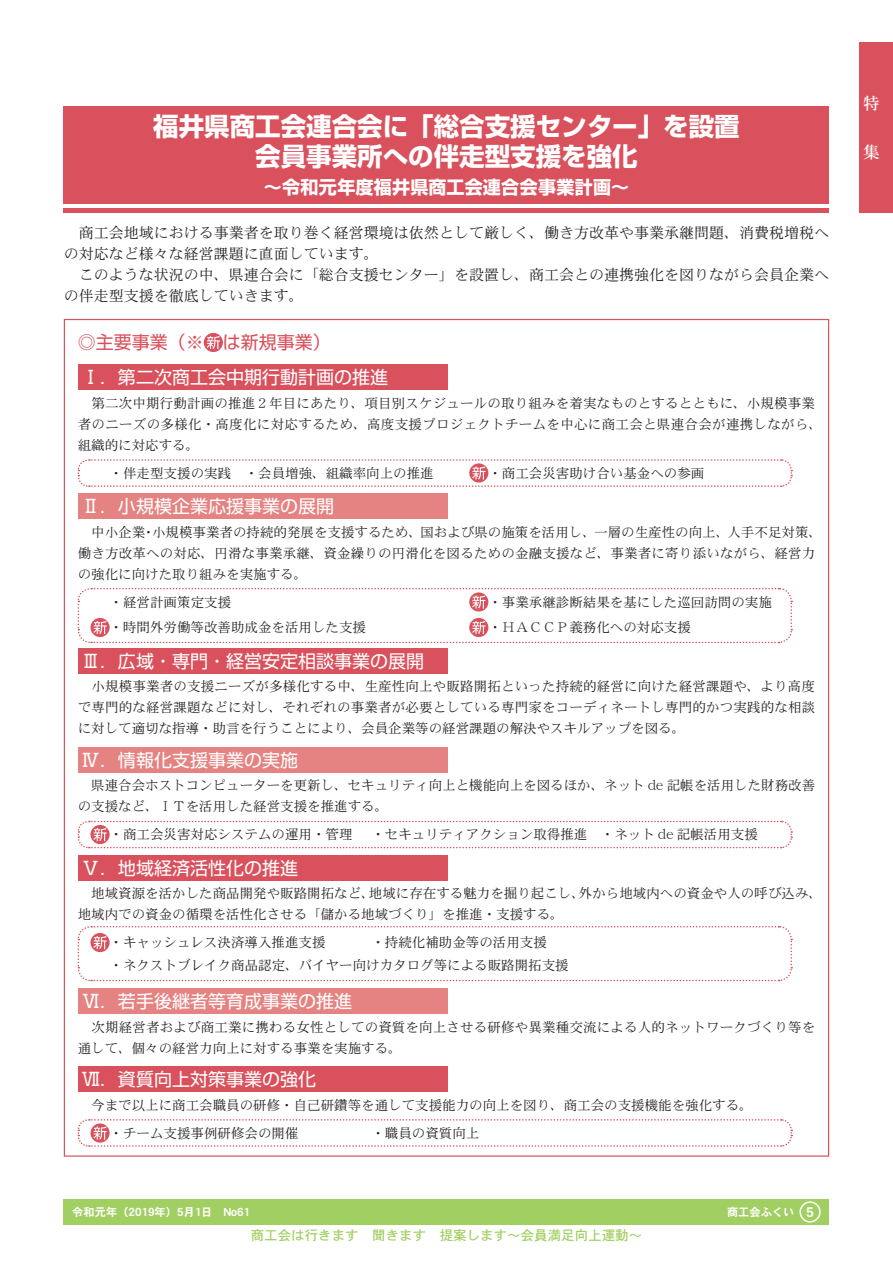
<style>
.page{position:relative;width:893px;height:1263px;background:#fff}
.page>*{position:absolute;margin:0;border:0;box-sizing:border-box;transform-origin:0 0}
.t1{font:700 25.5px "Shin Go Pr 5";color:#fff}
.t2{font:18px "Shin Go Pr 5";color:#fff}
.t3{font:700 18px "Shin Go Pr 5";letter-spacing:.015em;color:#fff}
.t4{font:18px "Shin Go Pr 5";color:#d9515c}
.t5{font:16.5px "DFHS Mincho W5 MP RKSJ H";color:#fff}
.t6{font:15px/21px "DFHS Mincho W3 MP RKSJ H";color:#231f20}
.t7{font:13.5px/21px "DFHS Mincho W3 MP RKSJ H";color:#231f20}
.t8{font:13.5px "DFHS Gothic W5 MP RKSJ H";color:#a2cf62}
.t9{font:13.5px "DFHS Gothic W7 MP RKSJ H";color:#fff}
.t10{font:11.25px "DFHS Gothic W7 MP RKSJ H";color:#fff}
</style>
<div class="page">
<div style="left:64px;top:1199px;width:765px;height:26px;background:#a2cf62"></div>
<div style="left:799px;top:1201px;width:22px;height:21px;border:2px solid #fff;border-radius:50%"></div>
<div style="left:859px;top:43px;width:34px;height:170px;background:#d9515c"></div>
<div style="left:64px;top:208px;width:765px;height:5px;background:#d9515c"></div>
<div style="left:64px;top:106px;width:765px;height:98px;background:#d9515c"></div>
<svg style="left:204px;top:333px;width:19px;height:19px"></svg>
<svg style="left:207px;top:336px;width:13px;height:13px"></svg>
<div style="left:78px;top:364px;width:370px;height:26px;background:#d9515c"></div>
<div style="left:78px;top:493px;width:370px;height:26px;background:#e48381"></div>
<div style="left:78px;top:648px;width:370px;height:25px;background:#d9515c"></div>
<div style="left:78px;top:747px;width:370px;height:25px;background:#e48381"></div>
<div style="left:78px;top:855px;width:370px;height:25px;background:#d9515c"></div>
<div style="left:78px;top:988px;width:370px;height:26px;background:#e48381"></div>
<div style="left:78px;top:1066px;width:370px;height:26px;background:#d9515c"></div>
<svg style="left:77px;top:820px;width:716px;height:29px"></svg>
<svg style="left:77px;top:926px;width:716px;height:56px"></svg>
<svg style="left:77px;top:587px;width:716px;height:57px"></svg>
<svg style="left:77px;top:459px;width:716px;height:28px"></svg>
<svg style="left:77px;top:1119px;width:716px;height:28px"></svg>
<h1 class="t1" style="left:153px;top:106px;width:588px">福井県商工会連合会に「総合支援センター」を設置</h1>
<h1 class="t1" style="left:255px;top:136px;width:384px">会員事業所への伴走型支援を強化</h1>
<h2 class="t3" style="left:264px;top:173px;width:366px">～令和元年度福井県商工会連合会事業計画～</h2>
<p class="t6" style="left:64px;top:222px;width:767px">　商工会地域における事業者を取り巻く経営環境は依然として厳しく、働き方改革や事業承継問題、消費税増税への対応など様々な経営課題に直面しています。<br>　このような状況の中、県連合会に「総合支援センター」を設置し、商工会との連携強化を図りながら会員企業への伴走型支援を徹底していきます。</p>
<h2 class="t4" style="left:78px;top:328px;width:255px">◎主要事業（※ は新規事業）</h2>
<h2 class="t2" style="left:82px;top:362px;width:308px">Ⅰ．第二次商工会中期行動計画の推進</h2>
<p class="t7" style="left:78px;top:392px;width:746px">　第二次中期行動計画の推進２年目にあたり、項目別スケジュールの取り組みを着実なものとするとともに、小規模事業者のニーズの多様化・高度化に対応するため、高度支援プロジェクトチームを中心に商工会と県連合会が連携しながら、組織的に対応する。</p>
<p class="t7" style="left:110px;top:462px;width:326px">・伴走型支援の実践　・会員増強、組織率向上の推進</p>
<p class="t7" style="left:488px;top:462px;width:217px">・商工会災害助け合い基金への参画</p>
<h2 class="t2" style="left:82px;top:491px;width:254px">Ⅱ．小規模企業応援事業の展開</h2>
<p class="t7" style="left:78px;top:521px;width:746px">　中小企業・小規模事業者の持続的発展を支援するため、国および県の施策を活用し、一層の生産性の向上、人手不足対策、働き方改革への対応、円滑な事業承継、資金繰りの円滑化を図るための金融支援など、事業者に寄り添いながら、経営力の強化に向けた取り組みを実施する。</p>
<p class="t7" style="left:110px;top:591px;width:123px">・経営計画策定支援</p>
<p class="t7" style="left:488px;top:591px;width:285px">・事業承継診断結果を基にした巡回訪問の実施</p>
<p class="t7" style="left:110px;top:617px;width:258px">・時間外労働等改善助成金を活用した支援</p>
<p class="t7" style="left:488px;top:617px;width:204px">・ＨＡＣＣＰ義務化への対応支援</p>
<h2 class="t2" style="left:82px;top:646px;width:344px">Ⅲ．広域・専門・経営安定相談事業の展開</h2>
<p class="t7" style="left:78px;top:676px;width:739px;text-align:justify">　小規模事業者の支援ニーズが多様化する中、生産性向上や販路開拓といった持続的経営に向けた経営課題や、より高度で専門的な経営課題などに対し、それぞれの事業者が必要としている専門家をコーディネートし専門的かつ実践的な相談に対して適切な指導・助言を行うことにより、会員企業等の経営課題の解決やスキルアップを図る。</p>
<h2 class="t2" style="left:82px;top:745px;width:218px">Ⅳ．情報化支援事業の実施</h2>
<p class="t7" style="left:78px;top:775px;width:739px">　県連合会ホストコンピューターを更新し、セキュリティ向上と機能向上を図るほか、ネット de 記帳を活用した財務改善の支援など、ＩＴを活用した経営支援を推進する。</p>
<p class="t7" style="left:110px;top:824px;width:245px">・商工会災害対応システムの運用・管理</p>
<p class="t7" style="left:371px;top:824px;width:388px">・セキュリティアクション取得推進　・ネット de 記帳活用支援</p>
<h2 class="t2" style="left:82px;top:853px;width:218px">Ⅴ．地域経済活性化の推進</h2>
<p class="t7" style="left:78px;top:883px;width:746px">　地域資源を活かした商品開発や販路開拓など、地域に存在する魅力を掘り起こし、外から地域内への資金や人の呼び込み、地域内での資金の循環を活性化させる「儲かる地域づくり」を推進・支援する。</p>
<p class="t7" style="left:110px;top:932px;width:218px">・キャッシュレス決済導入推進支援</p>
<p class="t7" style="left:110px;top:931px;width:461px;line-height:22.6px;text-indent:262px">・持続化補助金等の活用支援<br>・ネクストブレイク商品認定、バイヤー向けカタログ等による販路開拓支援</p>
<h2 class="t2" style="left:82px;top:986px;width:272px">Ⅵ．若手後継者等育成事業の推進</h2>
<p class="t7" style="left:78px;top:1016px;width:739px">　次期経営者および商工業に携わる女性としての資質を向上させる研修や異業種交流による人的ネットワークづくり等を通して、個々の経営力向上に対する事業を実施する。</p>
<h2 class="t2" style="left:82px;top:1064px;width:236px">Ⅶ．資質向上対策事業の強化</h2>
<p class="t7" style="left:110px;top:1090px;width:645px;line-height:28.3px;text-indent:-32px">　今まで以上に商工会職員の研修・自己研鑽等を通して支援能力の向上を図り、商工会の支援機能を強化する。・チーム支援事例研修会の開催</p>
<p class="t7" style="left:371px;top:1122px;width:109px">・職員の資質向上</p>
<p class="t10" style="left:72px;top:1206px;width:179px">令和元年（2019年）5月1日 No61</p>
<p class="t10" style="left:727px;top:1206px;width:80px">商工会ふくい　</p>
<p class="t8" style="left:251px;top:1228px;width:393px">商工会は行きます 聞きます 提案します〜会員満足向上運動〜</p>
<p class="t9" style="left:806px;top:1205px;width:9px">5</p>
<p class="t5" style="left:863px;top:95px;width:17px">特</p>
<p class="t5" style="left:863px;top:144px;width:17px">集</p>
</div>
